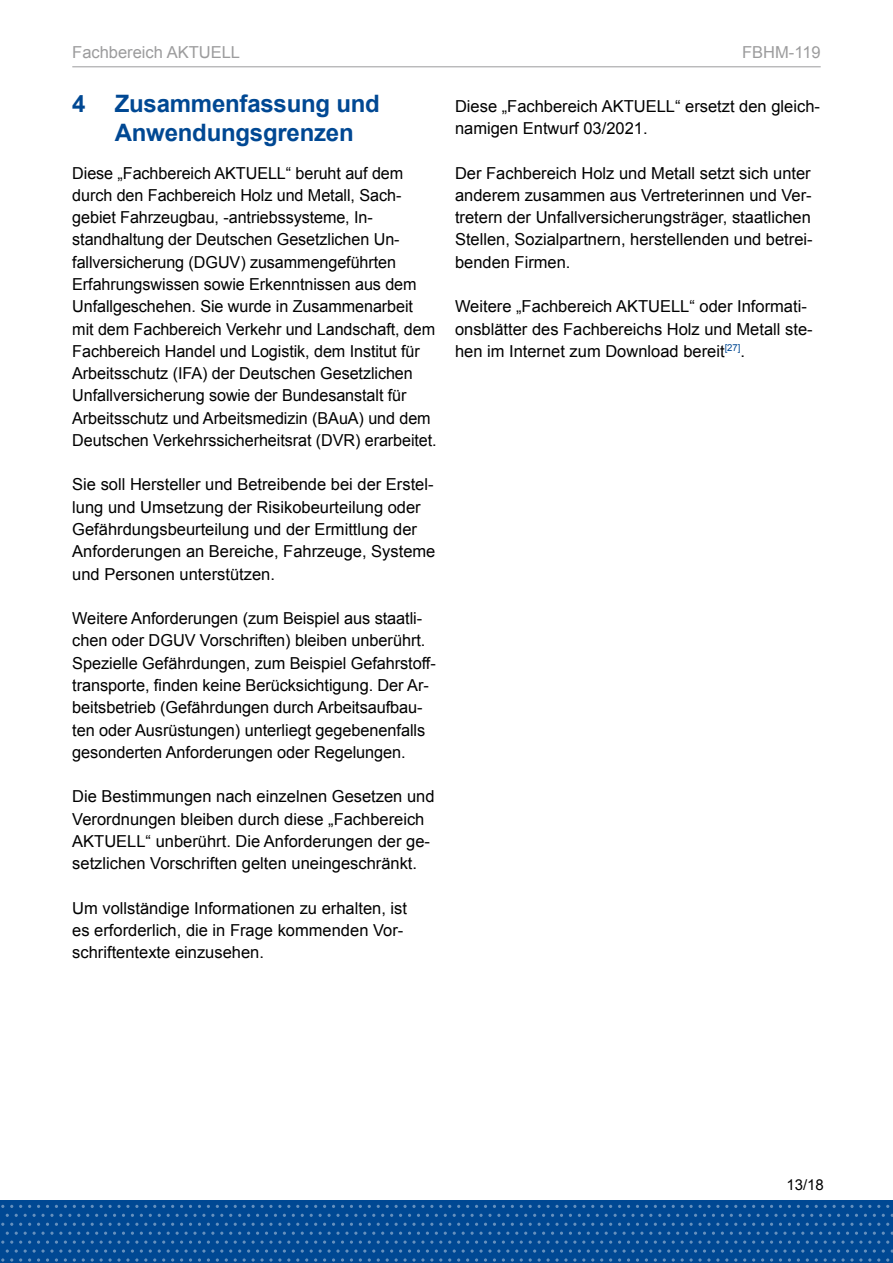
<style>
.page{position:relative;width:893px;height:1263px;background:#fff}
.page>*{position:absolute;margin:0;border:0;box-sizing:border-box;transform-origin:0 0}
._01_Überschriften_E_-_Überschrift_blau_16{font:700 24px/29.2px "Arial";letter-spacing:-.01em;color:#004893}
._02_Fließtext_Fließtext_Abstand_nach{font:16.5px/22.4px "Arial";letter-spacing:-.005em;color:#000}
.t1{font:16.5px "Arial";color:#9c9c9d}
.t2{font:15px "Arial";color:#000}
</style>
<div class="page">
<div style="left:0;top:1200px;width:893px;height:63px;background:#004893"></div>
<svg style="left:243px;top:1205px;width:38px;height:3px"></svg>
<svg style="left:386px;top:1205px;width:47px;height:3px"></svg>
<svg style="left:538px;top:1205px;width:38px;height:3px"></svg>
<svg style="left:681px;top:1205px;width:38px;height:3px"></svg>
<svg style="left:824px;top:1205px;width:38px;height:3px"></svg>
<svg style="left:176px;top:1214px;width:38px;height:3px"></svg>
<svg style="left:319px;top:1214px;width:38px;height:3px"></svg>
<svg style="left:462px;top:1214px;width:38px;height:3px"></svg>
<svg style="left:605px;top:1214px;width:38px;height:3px"></svg>
<svg style="left:748px;top:1214px;width:38px;height:3px"></svg>
<svg style="left:359px;top:1223px;width:360px;height:38px"></svg>
<svg style="left:721px;top:1223px;width:172px;height:38px"></svg>
<svg style="left:100px;top:1205px;width:38px;height:3px"></svg>
<svg style="left:33px;top:1214px;width:38px;height:3px"></svg>
<svg style="left:1px;top:1223px;width:356px;height:38px"></svg>
<hr style="left:72px;top:66px;width:749px;height:1px;background:#9c9c9d">
<p class="t1" style="left:72px;top:41px;width:169px">Fachbereich AKTUELL</p>
<p class="t1" style="left:742px;top:41px;width:80px">FBHM-119</p>
<h1 class="_01_Überschriften_E_-_Überschrift_blau_16" style="left:115px;top:89px;width:267px;text-indent:-43px">4 Zusammenfassung und<br>Anwendungsgrenzen</h1>
<p class="_02_Fließtext_Fließtext_Abstand_nach" style="left:72px;top:162px;width:366px">Diese „Fachbereich AKTUELL“ beruht auf dem durch den Fachbereich Holz und Metall, Sach&shy;gebiet Fahrzeugbau, -antriebssysteme, In&shy;standhaltung der Deutschen Gesetzlichen Un&shy;fallversicherung (DGUV) zusammengeführten Erfahrungswissen sowie Erkenntnissen aus dem Unfallgeschehen. Sie wurde in Zusammenarbeit mit dem Fachbereich Verkehr und Landschaft, dem Fachbereich Handel und Logistik, dem Institut für Arbeitsschutz (IFA) der Deutschen Gesetzlichen Unfallversicherung sowie der Bundesanstalt für Arbeitsschutz und Arbeitsmedizin (BAuA) und dem Deutschen Verkehrssicherheitsrat (DVR) erarbeitet.</p>
<p class="_02_Fließtext_Fließtext_Abstand_nach" style="left:72px;top:474px;width:365px">Sie soll Hersteller und Betreibende bei der Erstel&shy;lung und Umsetzung der Risikobeurteilung oder Gefährdungsbeurteilung und der Ermittlung der Anforderungen an Bereiche, Fahrzeuge, Systeme und Personen unterstützen.</p>
<p class="_02_Fließtext_Fließtext_Abstand_nach" style="left:72px;top:607px;width:365px">Weitere Anforderungen (zum Beispiel aus staatli&shy;chen oder DGUV Vorschriften) bleiben unberührt.<br>Spezielle Gefährdungen, zum Beispiel Gefahrstoff&shy;transporte, finden keine Berücksichtigung. Der Ar&shy;beitsbetrieb (Gefährdungen durch Arbeitsaufbau&shy;ten oder Ausrüstungen) unterliegt gegebenenfalls gesonderten Anforderungen oder Regelungen.</p>
<p class="_02_Fließtext_Fließtext_Abstand_nach" style="left:72px;top:786px;width:364px">Die Bestimmungen nach einzelnen Gesetzen und Verordnungen bleiben durch diese „Fachbereich AKTUELL“ unberührt. Die Anforderungen der ge&shy;setzlichen Vorschriften gelten uneingeschränkt.</p>
<p class="_02_Fließtext_Fließtext_Abstand_nach" style="left:72px;top:897px;width:336px">Um vollständige Informationen zu erhalten, ist es erforderlich, die in Frage kommenden Vor&shy;schriftentexte einzusehen.</p>
<p class="_02_Fließtext_Fließtext_Abstand_nach" style="left:455px;top:95px;width:366px">Diese „Fachbereich AKTUELL“ ersetzt den gleich&shy;namigen Entwurf 03/2021.</p>
<p class="_02_Fließtext_Fließtext_Abstand_nach" style="left:455px;top:162px;width:359px;text-align:justify">Der Fachbereich Holz und Metall setzt sich unter anderem zusammen aus Vertreterinnen und Ver&shy;tretern der Unfallversicherungsträger, staatlichen Stellen, Sozialpartnern, herstellenden und betrei&shy;benden Firmen.</p>
<p class="_02_Fließtext_Fließtext_Abstand_nach" style="left:455px;top:295px;width:359px">Weitere „Fachbereich AKTUELL“ oder Informati&shy;onsblätter des Fachbereichs Holz und Metall ste&shy;hen im Internet zum Download bereit<sup>[27]</sup>.</p>
<p class="t2" style="left:786px;top:1175px;width:39px">13/18</p>
</div>
